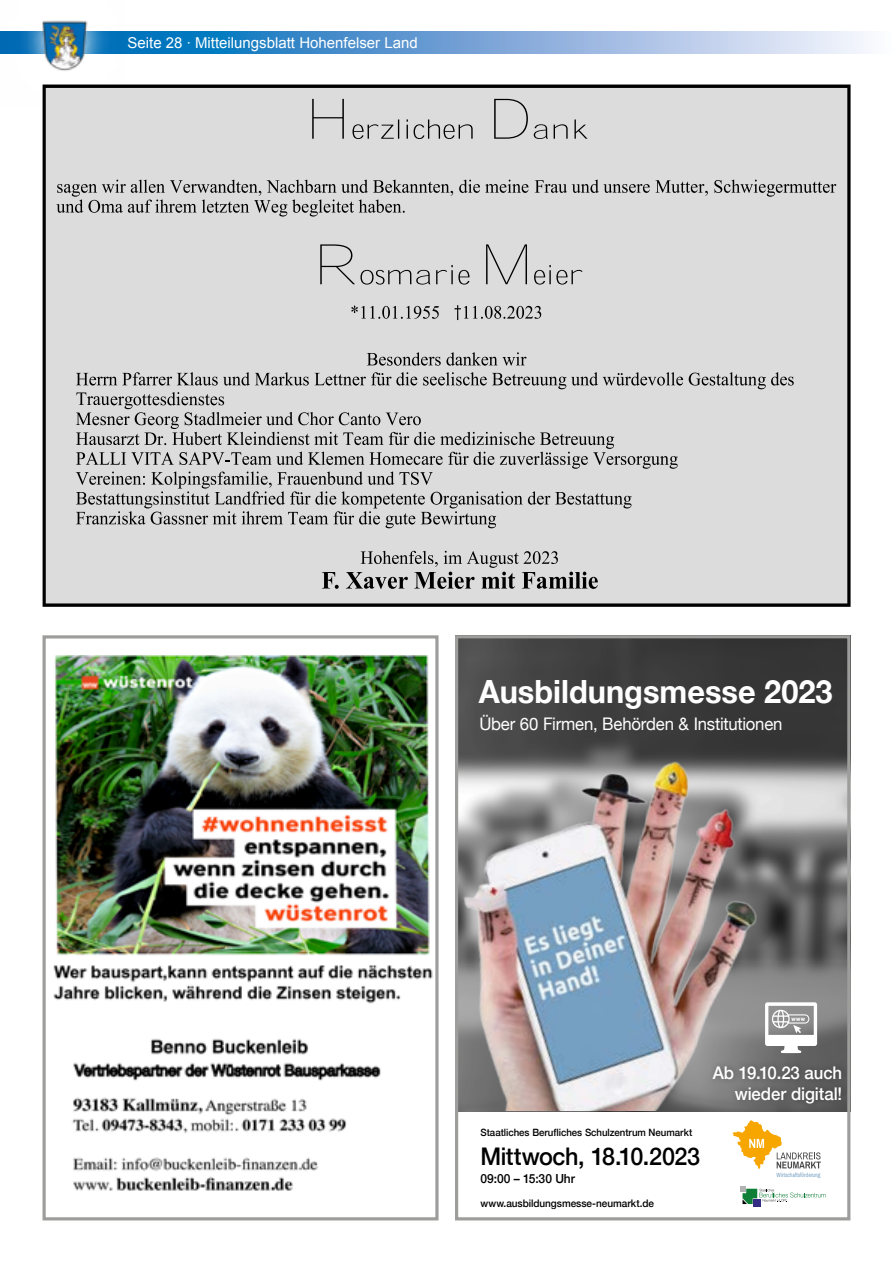
<style>
.page{position:relative;width:893px;height:1263px;background:#fff}
.page>*{position:absolute;margin:0;border:0;box-sizing:border-box;transform-origin:0 0}
.t1{font:700 31.95px "Helvetica Neue";color:#fff;scale:.96 1}
.t2{font:500 24.3px "Helvetica Neue";letter-spacing:-.02em;color:#000;scale:.96 1}
.t3{font:17.4px "Helvetica Neue";letter-spacing:-.015em;color:#fff;scale:.96 1}
.t4{font:500 17.4px/21px "Helvetica Neue";letter-spacing:-.005em;color:#fff;text-align:right;scale:.96 1}
.t5{font:15px "Arial";color:#fff}
.t6{font:500 12.45px "Helvetica Neue";color:#000;scale:.96 1}
.t7{font:500 10.5px "Helvetica Neue";letter-spacing:-.005em;color:#000;scale:.96 1}
.t8{font:500 10.05px "Helvetica Neue";letter-spacing:-.005em;color:#000;scale:.96 1}
.t9{font:900 6.15px "Roboto";color:#fff;scale:.96 1}
.t10{font:6px "Archivo Narrow";color:#7aa3c6;scale:.96 1}
</style>
<div class="page">
<svg style="left:123px;top:32px;width:742px;height:21px;background:#77aad9"></svg>
<img style="left:0;top:20px;width:123px;height:86px">
<img style="left:459px;top:639px;width:387px;height:472px">
<div style="left:753px;top:1199px;width:8px;height:8px;background:#342b85"></div>
<svg style="left:740px;top:1186px;width:86px;height:18px"></svg>
<img style="left:459px;top:715px;width:322px;height:396px">
<svg style="left:733px;top:1120px;width:88px;height:49px"></svg>
<div style="left:708px;top:1059px;width:141px;height:51px;background:#000;opacity:.34"></div>
<svg style="left:765px;top:1002px;width:52px;height:51px"></svg>
<div style="left:455px;top:635px;width:395px;height:585px;border:3px solid #9d9d9c"></div>
<img style="left:53px;top:655px;width:380px;height:536px">
<div style="left:43px;top:635px;width:396px;height:585px;border:3px solid #9d9d9c"></div>
<div style="left:43px;top:85px;width:807px;height:522px;background:#dcdcdc"></div>
<svg style="left:312px;top:99px;width:275px;height:40px;background:#cbcbcb"></svg>
<svg style="left:56px;top:180px;width:780px;height:37px;background:#c0c0c0"></svg>
<svg style="left:320px;top:244px;width:262px;height:41px;background:#c8c8c8"></svg>
<svg style="left:351px;top:306px;width:88px;height:13px"></svg>
<svg style="left:455px;top:305px;width:86px;height:15px"></svg>
<svg style="left:367px;top:352px;width:159px;height:14px;background:#a9a9a9"></svg>
<svg style="left:76px;top:372px;width:718px;height:156px;background:#c4c4c4"></svg>
<svg style="left:322px;top:551px;width:276px;height:38px;background:#aeaeae"></svg>
<h3 class="t5" style="left:128px;top:33px;width:292px">Seite 28 · Mitteilungsblatt Hohenfelser Land</h3>
<h1 class="t1" style="left:479px;top:667px;width:370px">Ausbildungsmesse 2023</h1>
<h3 class="t3" style="left:479px;top:711px;width:317px">Über 60 Firmen, Behörden &amp; Institutionen</h3>
<p class="t9" style="left:791px;top:1014px;width:15px">www</p>
<p class="t8" style="left:480px;top:1124px;width:222px">Staatliches Berufliches Schulzentrum Neumarkt</p>
<h2 class="t2" style="left:480px;top:1137px;width:230px">Mittwoch, 18.10.2023</h2>
<p class="t6" style="left:480px;top:1168px;width:100px">09:00 – 15:30 Uhr</p>
<p class="t7" style="left:480px;top:1194px;width:182px">www.ausbildungsmesse-neumarkt.de</p>
<h3 class="t4" style="left:713px;top:1060px;width:136px">Ab 19.10.23 auch wieder digital!</h3>
<p class="t10" style="left:777px;top:1171px;width:47px">Wirtschaftsförderung</p>
</div>
